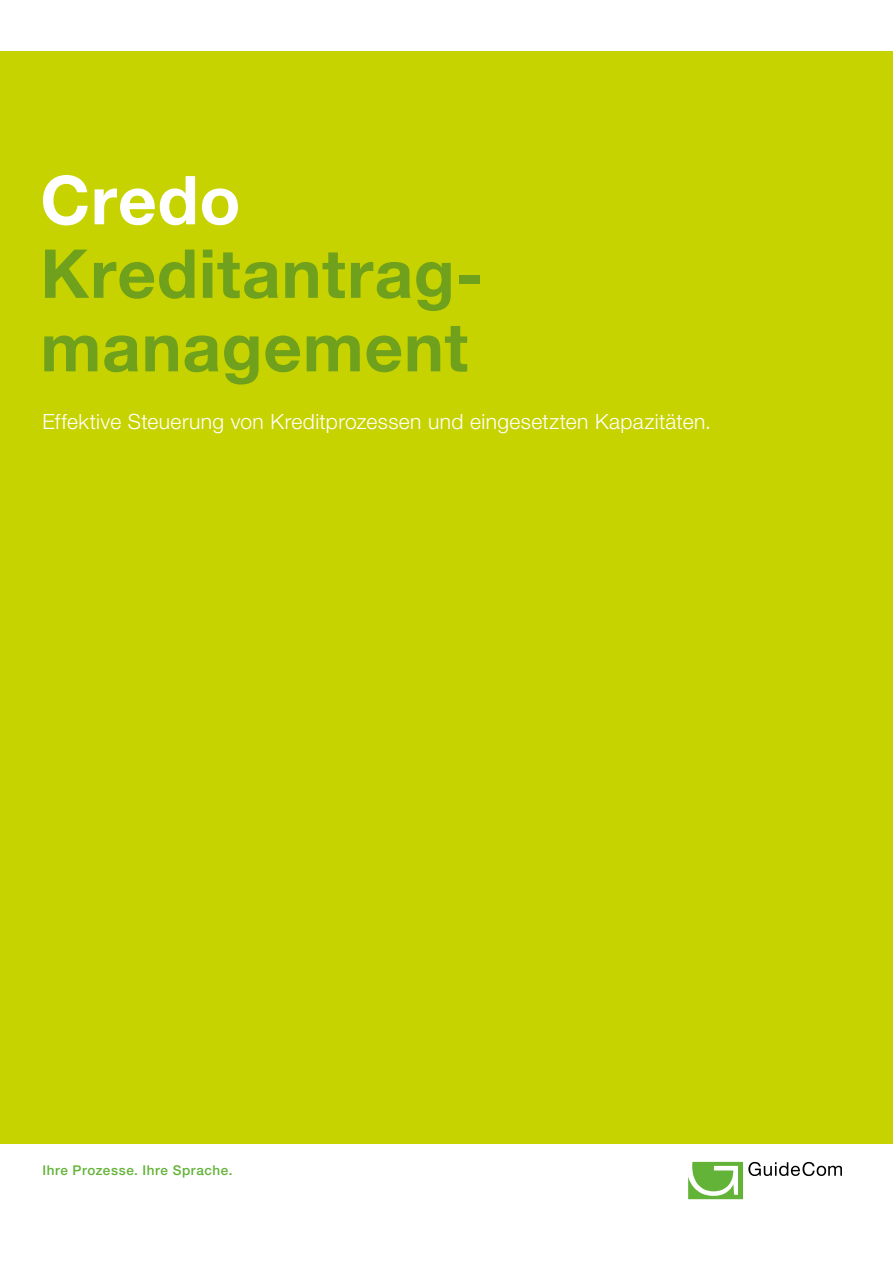
<style>
.page{position:relative;width:893px;height:1263px;background:#fff}
.page>*{position:absolute;margin:0;border:0;box-sizing:border-box;transform-origin:0 0}
.t1{font:700 67.5px/73.5px "Helvetica Neue LT Pro";letter-spacing:.015em;color:#70a11c}
.t2{font:700 67.5px "Helvetica Neue LT Pro";letter-spacing:.01em;color:#fff}
.t3{font:300 21px "Helvetica Neue LT Pro";letter-spacing:.02em;color:#fff}
.t4{font:500 13.5px "Helvetica Neue LT Pro";letter-spacing:.04em;color:#63b338}
</style>
<div class="page">
<div style="left:0;top:51px;width:893px;height:1093px;background:#c7d300"></div>
<svg style="left:688px;top:1162px;width:154px;height:37px"></svg>
<h1 class="t2" style="left:40px;top:158px;width:202px">Credo</h1>
<h1 class="t1" style="left:40px;top:235px;width:444px">Kreditantrag&shy;management</h1>
<p class="t3" style="left:43px;top:409px;width:670px">Effektive Steuerung von Kreditprozessen und eingesetzten Kapazitäten.</p>
<p class="t4" style="left:43px;top:1162px;width:191px">Ihre Prozesse. Ihre Sprache.</p>
</div>
